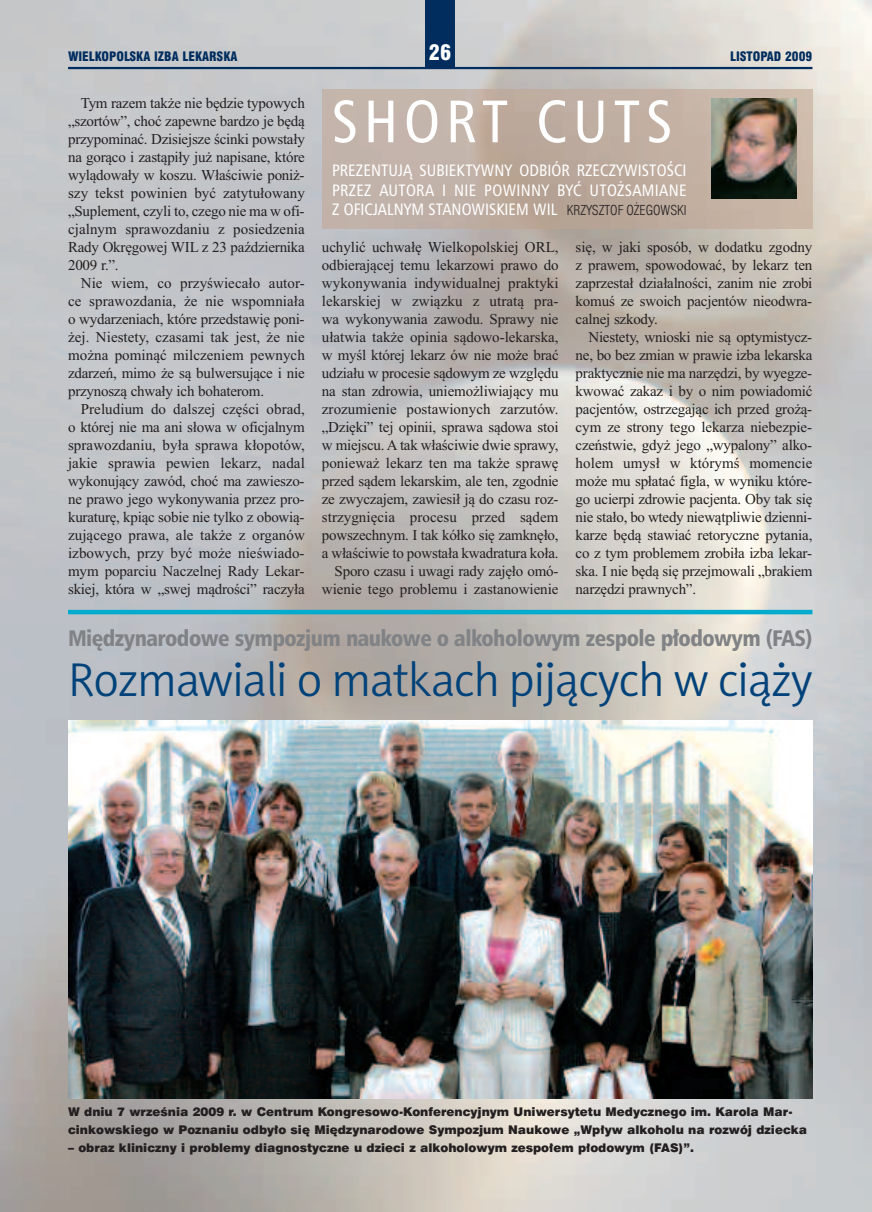
<style>
.page{position:relative;width:872px;height:1212px;background:#fff}
.page>*{position:absolute;margin:0;border:0;box-sizing:border-box;transform-origin:0 0}
.t1{font:60px "Humnst 777 Cn EU";letter-spacing:.1em;color:#fff}
.t2{font:48px "Naomi Sans EFNTT Light";letter-spacing:-.025em;color:#004279}
.t3{font:22.5px "Humnst 777 Blk Cn EU";letter-spacing:-.025em;color:#808285}
.t4{font:21px "Swis 721 Blk Cn EU";color:#fff}
.t5{font:16.5px/19.5px "Humnst 777 Cn EU";color:#fff;text-align:justify}
.t6{font:15px/18px "Times New Roman";letter-spacing:-.015em;color:#231f20;text-align:justify}
.t7{font:12.75px "Swis 721 Blk Cn EU";color:#002d5e}
.t8{font:12px/18px "Swis 721 Blk EU";color:#231f20}
.s1{font-family:"Swis 721 Lt Cn EU";font-size:13.5px;color:#231f20}
</style>
<div class="page">
<img style="left:0;top:0;width:872px;height:1212px">
<hr style="left:68px;top:67px;width:744px;height:2px;background:#002d5e">
<div style="left:425px;top:0;width:30px;height:68px;background:#002d5e"></div>
<img style="left:322px;top:89px;width:490px;height:139px">
<img style="left:711px;top:99px;width:85px;height:99px">
<img style="left:68px;top:720px;width:744px;height:378px">
<hr style="left:68px;top:610px;width:744px;height:4px;background:#00abcd">
<p class="t7" style="left:68px;top:48px;width:171px">WIELKOPOLSKA IZBA LEKARSKA</p>
<h3 class="t4" style="left:429px;top:40px;width:24px">26</h3>
<p class="t7" style="left:730px;top:48px;width:84px">LISTOPAD 2009</p>
<p class="t6" style="left:68px;top:94px;width:238px;text-indent:13px">Tym razem także nie będzie typowych „szortów”, choć zapewne bardzo je będą przypominać. Dzisiejsze ścinki powstały na gorąco i zastąpiły już napisane, które wylądowały w koszu. Właściwie poniż&shy;szy tekst powinien być zatytułowany „Suplement, czyli to, czego nie ma w ofi&shy;cjalnym sprawozdaniu z posiedzenia Rady Okręgowej WIL z 23 października 2009 r.”.</p>
<p class="t6" style="left:68px;top:274px;width:238px;text-indent:13px">Nie wiem, co przyświecało autor&shy;ce sprawozdania, że nie wspomniała o wydarzeniach, które przedstawię poni&shy;żej. Niestety, czasami tak jest, że nie można pominąć milczeniem pewnych zdarzeń, mimo że są bulwersujące i nie przynoszą chwały ich bohaterom.</p>
<p class="t6" style="left:68px;top:400px;width:238px;text-indent:13px">Preludium do dalszej części obrad, o której nie ma ani słowa w oficjalnym sprawozdaniu, była sprawa kłopotów, jakie sprawia pewien lekarz, nadal wykonujący zawód, choć ma zawieszo&shy;ne prawo jego wykonywania przez pro&shy;kuraturę, kpiąc sobie nie tylko z obowią&shy;zującego prawa, ale także z organów izbowych, przy być może nieświado&shy;mym poparciu Naczelnej Rady Lekar&shy;skiej, która w „swej mądrości” raczyła</p>
<h1 class="t1" style="left:332px;top:84px;width:342px">SHORT CUTS</h1>
<p class="t5" style="left:332px;top:160px;width:356px">PREZENTUJĄ SUBIEKTYWNY ODBIÓR RZECZYWISTOŚCI PRZEZ AUTORA I NIE POWINNY BYĆ UTOŻSAMIANE Z OFICJALNYM STANOWISKIEM WIL <span class="s1">KRZYSZTOF OŻEGOWSKI</span></p>
<p class="t6" style="left:322px;top:238px;width:238px;text-align:right">uchylić uchwałę Wielkopolskiej ORL, odbierającej temu lekarzowi prawo do wykonywania indywidualnej praktyki lekarskiej w związku z utratą pra&shy;wa wykonywania zawodu. Sprawy nie ułatwia także opinia sądowo-lekarska, w myśl której lekarz ów nie może brać udziału w procesie sądowym ze względu na stan zdrowia, uniemożliwiający mu zrozumienie postawionych zarzutów. „Dzięki” tej opinii, sprawa sądowa stoi w miejscu. A tak właściwie dwie sprawy, ponieważ lekarz ten ma także sprawę przed sądem lekarskim, ale ten, zgodnie ze zwyczajem, zawiesił ją do czasu roz&shy;strzygnięcia procesu przed sądem powszechnym. I tak kółko się zamknęło, a właściwie to powstała kwadratura koła.<br>Sporo czasu i uwagi rady zajęło omó&shy;wienie tego problemu i zastanowienie</p>
<p class="t6" style="left:575px;top:238px;width:238px">się, w jaki sposób, w dodatku zgodny z prawem, spowodować, by lekarz ten zaprzestał działalności, zanim nie zrobi komuś ze swoich pacjentów nieodwra&shy;calnej szkody.</p>
<p class="t6" style="left:575px;top:328px;width:238px;text-indent:13px">Niestety, wnioski nie są optymistycz&shy;ne, bo bez zmian w prawie izba lekarska praktycznie nie ma narzędzi, by wyegze&shy;kwować zakaz i by o nim powiadomić pacjentów, ostrzegając ich przed grożą&shy;cym ze strony tego lekarza niebezpie&shy;czeństwie, gdyż jego „wypalony” alko&shy;holem umysł w którymś momencie może mu spłatać figla, w wyniku które&shy;go ucierpi zdrowie pacjenta. Oby tak się nie stało, bo wtedy niewątpliwie dzienni&shy;karze będą stawiać retoryczne pytania, co z tym problemem zrobiła izba lekar&shy;ska. I nie będą się przejmowali „brakiem narzędzi prawnych”.</p>
<h3 class="t3" style="left:68px;top:624px;width:746px">Międzynarodowe sympozjum naukowe o alkoholowym zespole płodowym (FAS)</h3>
<h2 class="t2" style="left:68px;top:652px;width:746px">Rozmawiali o matkach pijących w ciąży</h2>
<p class="t8" style="left:68px;top:1103px;width:740px">W dniu 7 września 2009 r. w Centrum Kongresowo-Konferencyjnym Uniwersytetu Medycznego im. Karola Mar&shy;cinkowskiego w Poznaniu odbyło się Międzynarodowe Sympozjum Naukowe „Wpływ alkoholu na rozwój dziecka</p>
<p class="t8" style="left:68px;top:1139px;width:627px">– obraz kliniczny i problemy diagnostyczne u dzieci z alkoholowym zespołem płodowym (FAS)”.</p>
</div>
